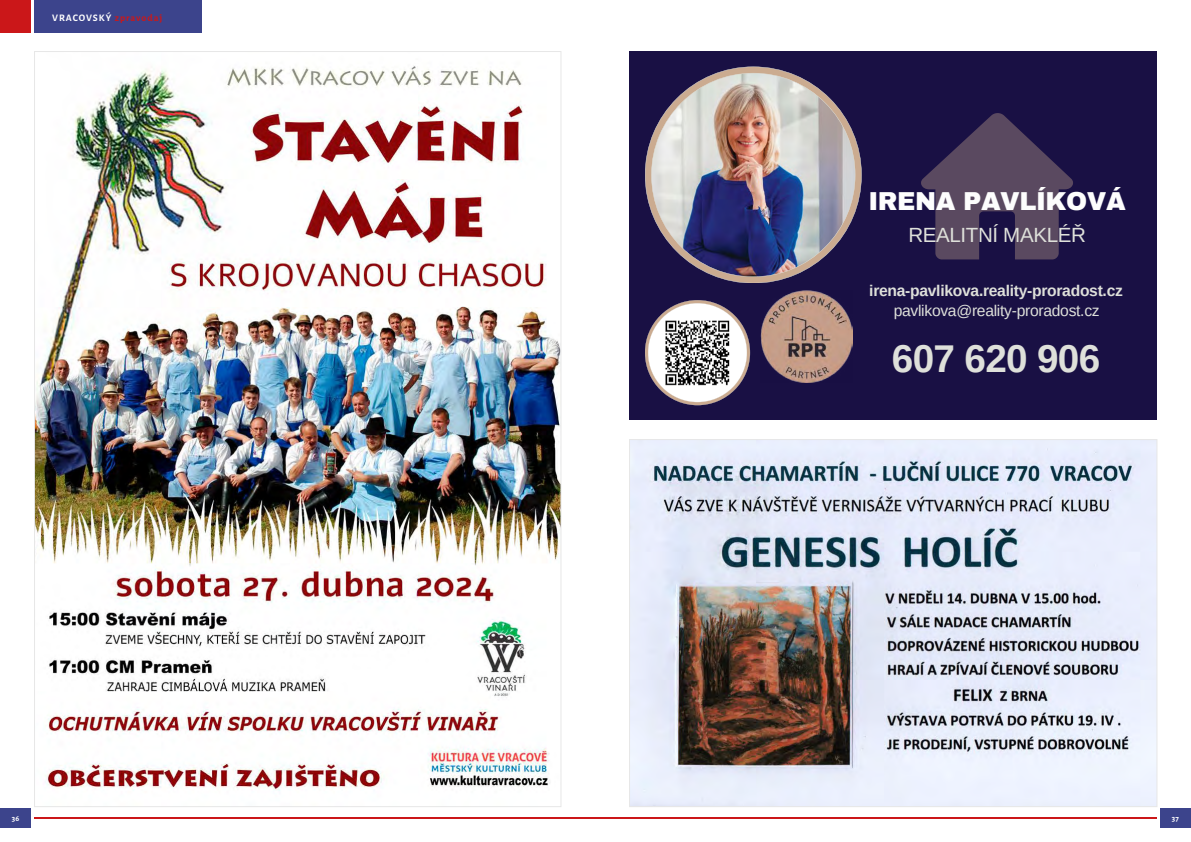
<style>
.page{position:relative;width:1191px;height:842px;background:#fff}
.page>*{position:absolute;margin:0;border:0;box-sizing:border-box;transform-origin:0 0}
.t1{font:700 38.7px "Arimo";letter-spacing:-.02em;color:#dee0da}
.t2{font:900 25.4px "Archivo";letter-spacing:-.02em;color:#fdfdfd}
.t3{font:20.5px "Arimo";letter-spacing:-.02em;color:#dee0da}
.t4{font:700 15.6px "Arimo";letter-spacing:-.02em;color:#dee0da}
.t5{font:15.6px "Arimo";letter-spacing:-.02em;color:#dee0da}
.t6{font:700 10px "Alegreya Sans";letter-spacing:.1em;color:#fff}
.t7{font:700 8px "Alegreya Sans";color:#fff}
.s1{color:#cb1719}
</style>
<div class="page">
<img style="left:36px;top:66px;width:523px;height:725px">
<div style="left:34px;top:0;width:167px;height:33px;background:#3c448c"></div>
<div style="left:0;top:808px;width:31px;height:20px;background:#3c448c"></div>
<div style="left:1159px;top:808px;width:32px;height:20px;background:#3c448c"></div>
<svg style="left:34px;top:817px;width:1123px;height:1px"></svg>
<div style="left:0;top:0;width:31px;height:33px;background:#cb1719"></div>
<div style="left:629px;top:51px;width:528px;height:368px;background:#191044"></div>
<svg style="left:921px;top:113px;width:152px;height:146px"></svg>
<img style="left:760px;top:291px;width:92px;height:91px">
<img style="left:645px;top:67px;width:216px;height:216px">
<svg style="left:645px;top:300px;width:105px;height:105px"></svg>
<img style="left:631px;top:441px;width:524px;height:364px">
<p class="t6" style="left:52px;top:10px;width:112px">VRACOVSKÝ <span class="s1">zpravodaj</span></p>
<h2 class="t2" style="left:868px;top:185px;width:259px">IRENA PAVLÍKOVÁ</h2>
<h3 class="t3" style="left:908px;top:222px;width:179px">REALITNÍ MAKLÉŘ</h3>
<p class="t4" style="left:869px;top:280px;width:255px">irena-pavlikova.reality-proradost.cz</p>
<p class="t5" style="left:893px;top:301px;width:207px">pavlikova@reality-proradost.cz</p>
<h1 class="t1" style="left:892px;top:332px;width:210px">607 620 906</h1>
<p class="t7" style="left:12px;top:812px;width:9px">36</p>
<p class="t7" style="left:1172px;top:812px;width:8px">37</p>
</div>
